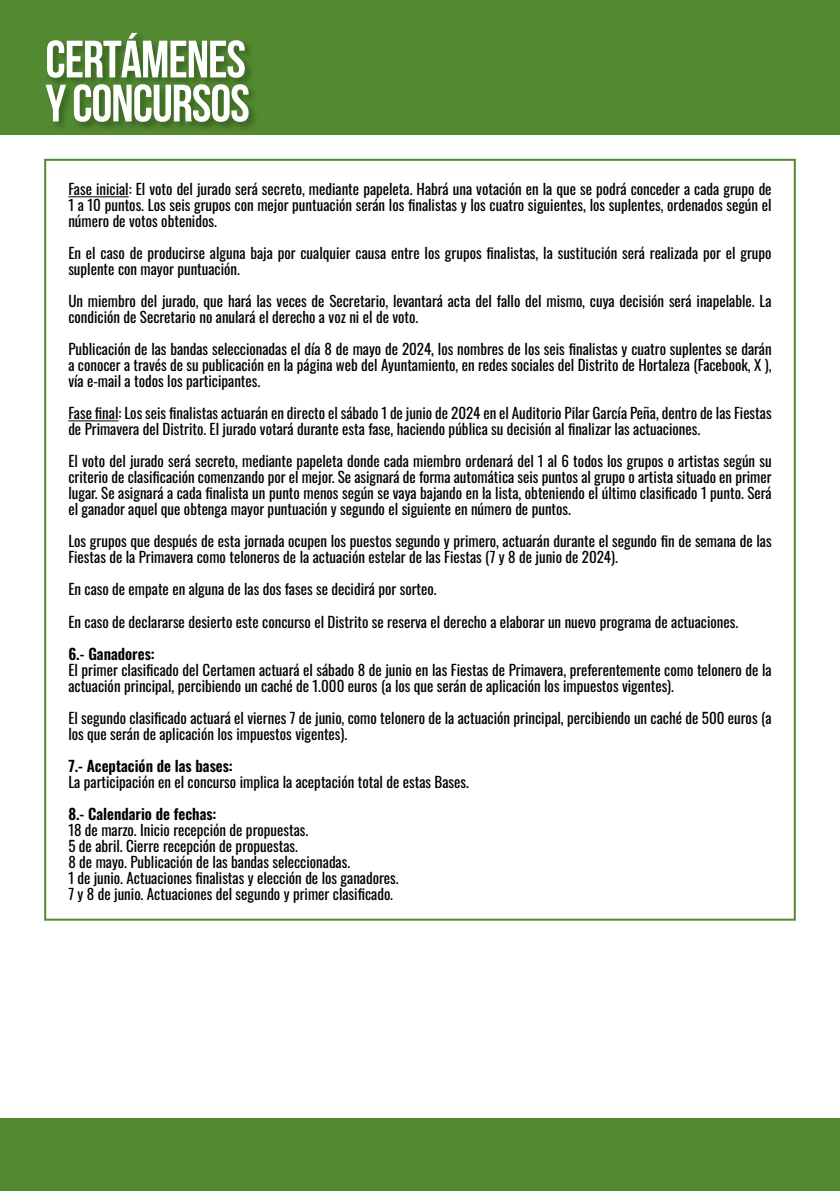
<style>
.page{position:relative;width:840px;height:1191px;background:#fff}
.page>*{position:absolute;margin:0;border:0;box-sizing:border-box;transform-origin:0 0}
.t1{font:700 52.4px/44px "Bebas Neue";letter-spacing:-.02em;color:#fff}
.t2{font:15px/16px "Oswald";color:#000}
.t3{font:600 15px "Oswald";color:#000}
</style>
<div class="page">
<div style="left:0;top:0;width:839px;height:135px;background:#528931"></div>
<div style="left:0;top:1119px;width:839px;height:72px;background:#528931"></div>
<div style="left:44px;top:31px;width:214px;height:101px;background:#000;opacity:.3"></div>
<hr style="left:68px;top:196px;width:61px;height:1px;background:#000">
<hr style="left:68px;top:420px;width:50px;height:1px;background:#000">
<h1 class="t1" style="left:45px;top:37px;width:206px">CERTÁMENES<br>Y CONCURSOS</h1>
<p class="t2" style="left:68px;top:180px;width:704px;text-align:justify">Fase inicial: El voto del jurado será secreto, mediante papeleta. Habrá una votación en la que se podrá conceder a cada grupo de 1 a 10 puntos. Los seis grupos con mejor puntuación serán los finalistas y los cuatro siguientes, los suplentes, ordenados según el número de votos obtenidos.</p>
<p class="t2" style="left:68px;top:244px;width:704px">En el caso de producirse alguna baja por cualquier causa entre los grupos finalistas, la sustitución será realizada por el grupo suplente con mayor puntuación.</p>
<p class="t2" style="left:68px;top:292px;width:704px">Un miembro del jurado, que hará las veces de Secretario, levantará acta del fallo del mismo, cuya decisión será inapelable. La condición de Secretario no anulará el derecho a voz ni el de voto.</p>
<p class="t2" style="left:68px;top:340px;width:704px;text-align:justify">Publicación de las bandas seleccionadas el día 8 de mayo de 2024, los nombres de los seis finalistas y cuatro suplentes se darán a conocer a través de su publicación en la página web del Ayuntamiento, en redes sociales del Distrito de Hortaleza (Facebook, X ), vía e-mail a todos los participantes.</p>
<p class="t2" style="left:68px;top:404px;width:704px">Fase final: Los seis finalistas actuarán en directo el sábado 1 de junio de 2024 en el Auditorio Pilar García Peña, dentro de las Fiestas de Primavera del Distrito. El jurado votará durante esta fase, haciendo pública su decisión al finalizar las actuaciones.</p>
<p class="t2" style="left:68px;top:452px;width:704px;text-align:justify">El voto del jurado será secreto, mediante papeleta donde cada miembro ordenará del 1 al 6 todos los grupos o artistas según su criterio de clasificación comenzando por el mejor. Se asignará de forma automática seis puntos al grupo o artista situado en primer lugar. Se asignará a cada finalista un punto menos según se vaya bajando en la lista, obteniendo el último clasificado 1 punto. Será el ganador aquel que obtenga mayor puntuación y segundo el siguiente en número de puntos.</p>
<p class="t2" style="left:68px;top:532px;width:704px">Los grupos que después de esta jornada ocupen los puestos segundo y primero, actuarán durante el segundo fin de semana de las<br>Fiestas de la Primavera como teloneros de la actuación estelar de las Fiestas (7 y 8 de junio de 2024).</p>
<p class="t2" style="left:68px;top:572px;width:671px;line-height:32px">En caso de empate en alguna de las dos fases se decidirá por sorteo.<br>En caso de declararse desierto este concurso el Distrito se reserva el derecho a elaborar un nuevo programa de actuaciones.</p>
<p class="t3" style="left:68px;top:645px;width:88px">6.- Ganadores:</p>
<p class="t2" style="left:68px;top:660px;width:704px">El primer clasificado del Certamen actuará el sábado 8 de junio en las Fiestas de Primavera, preferentemente como telonero de la actuación principal, percibiendo un caché de 1.000 euros (a los que serán de aplicación los impuestos vigentes).</p>
<p class="t2" style="left:68px;top:708px;width:704px">El segundo clasificado actuará el viernes 7 de junio, como telonero de la actuación principal, percibiendo un caché de 500 euros (a los que serán de aplicación los impuestos vigentes).</p>
<p class="t3" style="left:68px;top:757px;width:166px">7.- Aceptación de las bases:</p>
<p class="t2" style="left:68px;top:772px;width:402px">La participación en el concurso implica la aceptación total de estas Bases.</p>
<p class="t3" style="left:68px;top:805px;width:150px">8.- Calendario de fechas:</p>
<p class="t2" style="left:68px;top:820px;width:331px">18 de marzo. Inicio recepción de propuestas.<br>5 de abril. Cierre recepción de propuestas.<br>8 de mayo. Publicación de las bandas seleccionadas.<br>1 de junio. Actuaciones finalistas y elección de los ganadores.<br>7 y 8 de junio. Actuaciones del segundo y primer clasificado.</p>
</div>
